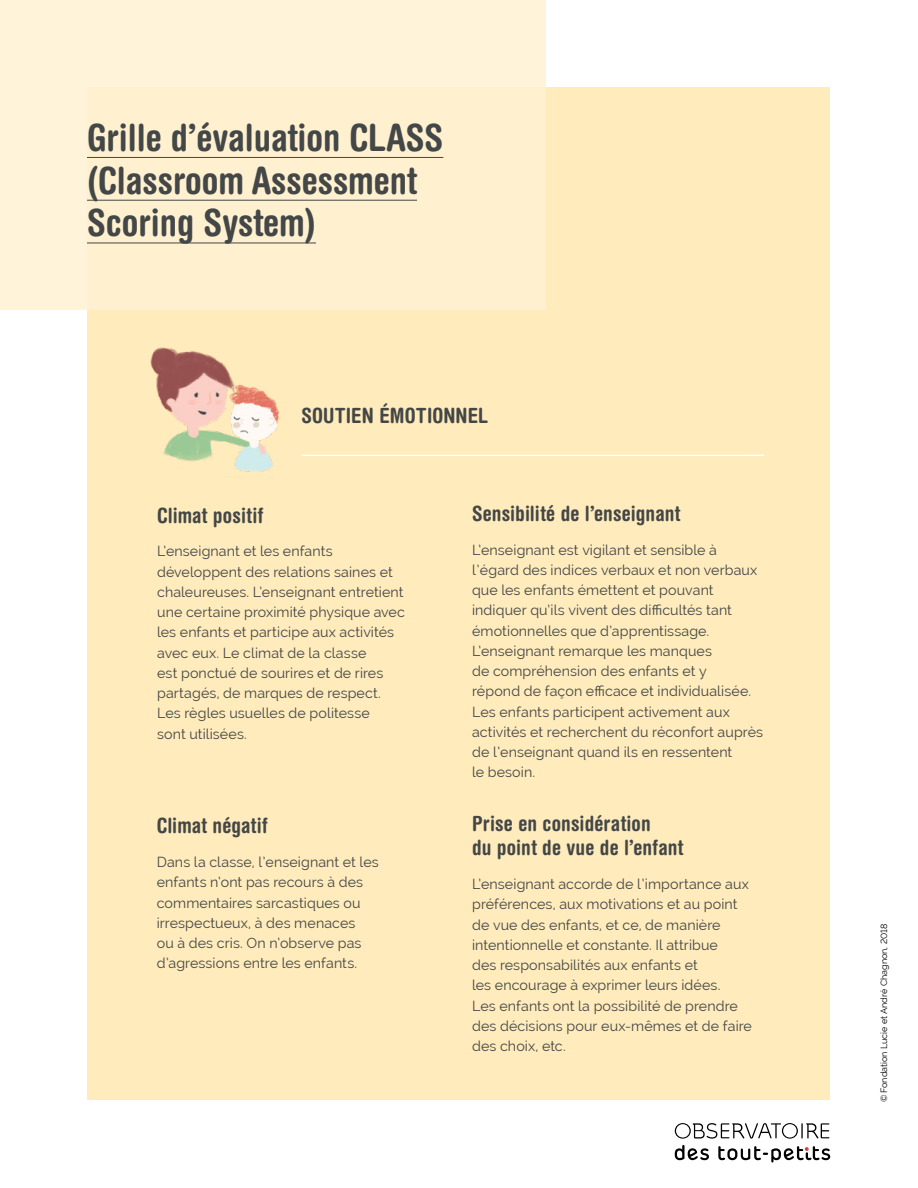
<style>
.page{position:relative;width:918px;height:1188px;background:#fff}
.page>*{position:absolute;margin:0;border:0;box-sizing:border-box;transform-origin:0 0}
.t1{font:700 condensed 37.5px/42.8px "Helvetica Rounded";color:#434747}
.t2{font:700 condensed 21px/24px "Helvetica Rounded";letter-spacing:.005em;color:#434747}
.t3{font:14.25px/20.2px "Raleway";letter-spacing:.005em;color:#434747}
.t4{font:9px "Raleway";color:#000}
</style>
<div class="page">
<div style="left:88px;top:88px;width:742px;height:1012px;background:#ffebbb"></div>
<div style="left:0;top:0;width:546px;height:310px;background:#fff1d4"></div>
<hr style="left:87px;top:157px;width:356px;height:1px;background:#434747">
<hr style="left:87px;top:200px;width:330px;height:1px;background:#434747">
<hr style="left:87px;top:243px;width:229px;height:1px;background:#434747">
<hr style="left:301px;top:455px;width:463px;height:1px;background:#fff">
<img style="left:150px;top:347px;width:130px;height:125px">
<svg style="left:675px;top:1123px;width:154px;height:16px"></svg>
<svg style="left:675px;top:1145px;width:34px;height:15px"></svg>
<svg style="left:718px;top:1146px;width:112px;height:17px"></svg>
<h1 class="t1" style="left:87px;top:115px;width:358px">Grille d’évaluation CLASS (Classroom Assessment<br>Scoring System)</h1>
<h2 class="t2" style="left:301px;top:403px;width:188px">SOUTIEN ÉMOTIONNEL</h2>
<h2 class="t2" style="left:157px;top:503px;width:108px">Climat positif</h2>
<p class="t3" style="left:157px;top:541px;width:249px">L’enseignant et les enfants développent des relations saines et chaleureuses. L’enseignant entretient une certaine proximité physique avec les enfants et participe aux activités avec eux. Le climat de la classe<br>est ponctué de sourires et de rires partagés, de marques de respect.<br>Les règles usuelles de politesse<br>sont utilisées.</p>
<h2 class="t2" style="left:157px;top:813px;width:112px">Climat négatif</h2>
<p class="t3" style="left:157px;top:852px;width:223px">Dans la classe, l’enseignant et les enfants n’ont pas recours à des commentaires sarcastiques ou irrespectueux, à des menaces<br>ou à des cris. On n’observe pas d’agressions entre les enfants.</p>
<h2 class="t2" style="left:472px;top:501px;width:210px">Sensibilité de l’enseignant</h2>
<p class="t3" style="left:472px;top:539px;width:292px">L’enseignant est vigilant et sensible à l’égard des indices verbaux et non verbaux que les enfants émettent et pouvant indiquer qu’ils vivent des difficultés tant émotionnelles que d’apprentissage.<br>L’enseignant remarque les manques<br>de compréhension des enfants et y<br>répond de façon efficace et individualisée.<br>Les enfants participent activement aux activités et recherchent du réconfort auprès de l’enseignant quand ils en ressentent<br>le besoin.</p>
<h2 class="t2" style="left:472px;top:812px;width:213px">Prise en considération<br>du point de vue de l’enfant</h2>
<p class="t3" style="left:472px;top:874px;width:281px">L’enseignant accorde de l’importance aux préférences, aux motivations et au point de vue des enfants, et ce, de manière intentionnelle et constante. Il attribue<br>des responsabilités aux enfants et<br>les encourage à exprimer leurs idées.<br>Les enfants ont la possibilité de prendre des décisions pour eux-mêmes et de faire des choix, etc.</p>
<p class="t4" style="left:879px;top:1102px;width:179px;rotate:-90deg">©Fondation Lucie et André Chagnon, 2018</p>
</div>
